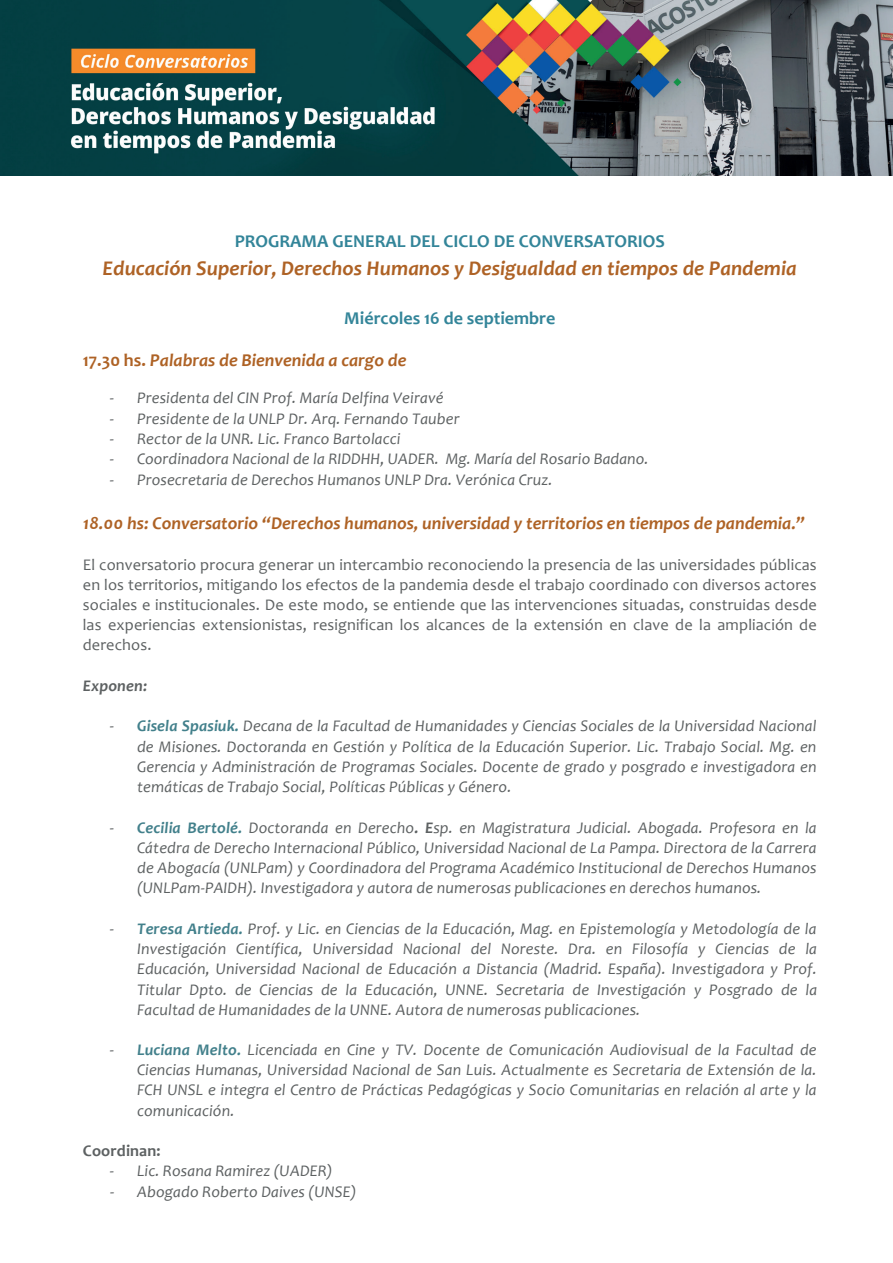
<style>
.page{position:relative;width:893px;height:1263px;background:#fff}
.page>*{position:absolute;margin:0;border:0;box-sizing:border-box;transform-origin:0 0}
.t1{font:italic 700 21px "Candara";letter-spacing:.005em;color:#ae6225}
.t2{font:italic 700 18px "Candara";color:#ae6225}
.t3{font:700 18px "Candara";color:#338599}
.t4{font:italic 16.2px/20.2px "Candara";letter-spacing:.01em;color:#5d6162;text-align:justify}
.t5{font:16.2px/20.1px "Candara";letter-spacing:.01em;color:#5d6162;text-align:justify}
.t6{font:700 16.2px "Candara";letter-spacing:.01em;color:#5d6162}
.t7{font:italic 700 16.2px "Candara";letter-spacing:.01em;color:#5d6162}
.s1{font-style:normal}
.s2{font-weight:700;color:#42808b}
.s3{font-weight:700}
</style>
<div class="page">
<img style="left:0;top:0;width:893px;height:176px">
<p class="t3" style="left:235px;top:230px;width:432px">PROGRAMA GENERAL DEL CICLO DE CONVERSATORIOS</p>
<p class="t1" style="left:103px;top:254px;width:695px">Educación Superior, Derechos Humanos y Desigualdad en tiempos de Pandemia</p>
<p class="t3" style="left:344px;top:307px;width:213px">Miércoles 16 de septiembre</p>
<p class="t2" style="left:83px;top:349px;width:325px"><span class="s1">17.30 hs.</span> Palabras de Bienvenida a cargo de</p>
<p class="t4" style="left:110px;top:388px;width:335px"><span class="s1">-</span> Presidenta del CIN Prof. María Delfina Veiravé</p>
<p class="t4" style="left:110px;top:408px;width:351px"><span class="s1">-</span> Presidente de la UNLP Dr. Arq. Fernando Tauber</p>
<p class="t4" style="left:110px;top:428px;width:292px"><span class="s1">-</span> Rector de la UNR. Lic. Franco Bartolacci</p>
<p class="t4" style="left:110px;top:449px;width:540px"><span class="s1">-</span> Coordinadora Nacional de la RIDDHH, UADER. Mg. María del Rosario Badano.</p>
<p class="t4" style="left:110px;top:469px;width:444px"><span class="s1">-</span> Prosecretaria de Derechos Humanos UNLP Dra. Verónica Cruz.</p>
<p class="t2" style="left:83px;top:512px;width:724px">18.00 hs: Conversatorio “Derechos humanos, universidad y territorios en tiempos de pandemia.”</p>
<p class="t5" style="left:83px;top:554px;width:736px">El conversatorio procura generar un intercambio reconociendo la presencia de las universidades públicas en los territorios, mitigando los efectos de la pandemia desde el trabajo coordinado con diversos actores sociales e institucionales. De este modo, se entiende que las intervenciones situadas, construidas desde las experiencias extensionistas, resignifican los alcances de la extensión en clave de la ampliación de derechos.</p>
<p class="t7" style="left:83px;top:675px;width:66px">Exponen:</p>
<p class="t4" style="left:137px;top:716px;width:681px;text-indent:-27px"><span class="s1">-</span> <span class="s2">Gisela Spasiuk.</span> Decana de la Facultad de Humanidades y Ciencias Sociales de la Universidad Nacional de Misiones. Doctoranda en Gestión y Política de la Educación Superior. Lic. Trabajo Social. Mg. en Gerencia y Administración de Programas Sociales. Docente de grado y posgrado e investigadora en temáticas de Trabajo Social, Políticas Públicas y Género.</p>
<p class="t4" style="left:137px;top:817px;width:681px;text-indent:-27px"><span class="s1">-</span> <span class="s2">Cecilia Bertolé.</span> Doctoranda en Derecho<span class="s3">. E</span>sp. en Magistratura Judicial. Abogada. Profesora en la Cátedra de Derecho Internacional Público, Universidad Nacional de La Pampa. Directora de la Carrera de Abogacía (UNLPam) y Coordinadora del Programa Académico Institucional de Derechos Humanos (UNLPam-PAIDH). Investigadora y autora de numerosas publicaciones en derechos humanos.</p>
<p class="t4" style="left:137px;top:918px;width:681px;text-indent:-27px"><span class="s1">-</span> <span class="s2">Teresa Artieda.</span> Prof. y Lic. en Ciencias de la Educación, Mag. en Epistemología y Metodología de la Investigación Científica, Universidad Nacional del Noreste. Dra. en Filosofía y Ciencias de la Educación, Universidad Nacional de Educación a Distancia (Madrid. España). Investigadora y Prof.<br>Titular Dpto. de Ciencias de la Educación, UNNE. Secretaria de Investigación y Posgrado de la Facultad de Humanidades de la UNNE. Autora de numerosas publicaciones.</p>
<p class="t4" style="left:137px;top:1039px;width:681px;text-indent:-27px"><span class="s1">-</span> <span class="s2">Luciana Melto.</span> Licenciada en Cine y TV. Docente de Comunicación Audiovisual de la Facultad de Ciencias Humanas, Universidad Nacional de San Luis. Actualmente es Secretaria de Extensión de la.<br>FCH UNSL e integra el Centro de Prácticas Pedagógicas y Socio Comunitarias en relación al arte y la comunicación.</p>
<p class="t6" style="left:83px;top:1141px;width:79px">Coordinan:</p>
<p class="t4" style="left:110px;top:1161px;width:224px"><span class="s1">-</span> Lic. Rosana Ramirez (UADER)</p>
<p class="t4" style="left:110px;top:1181px;width:248px"><span class="s1">-</span> Abogado Roberto Daives (UNSE)</p>
</div>
